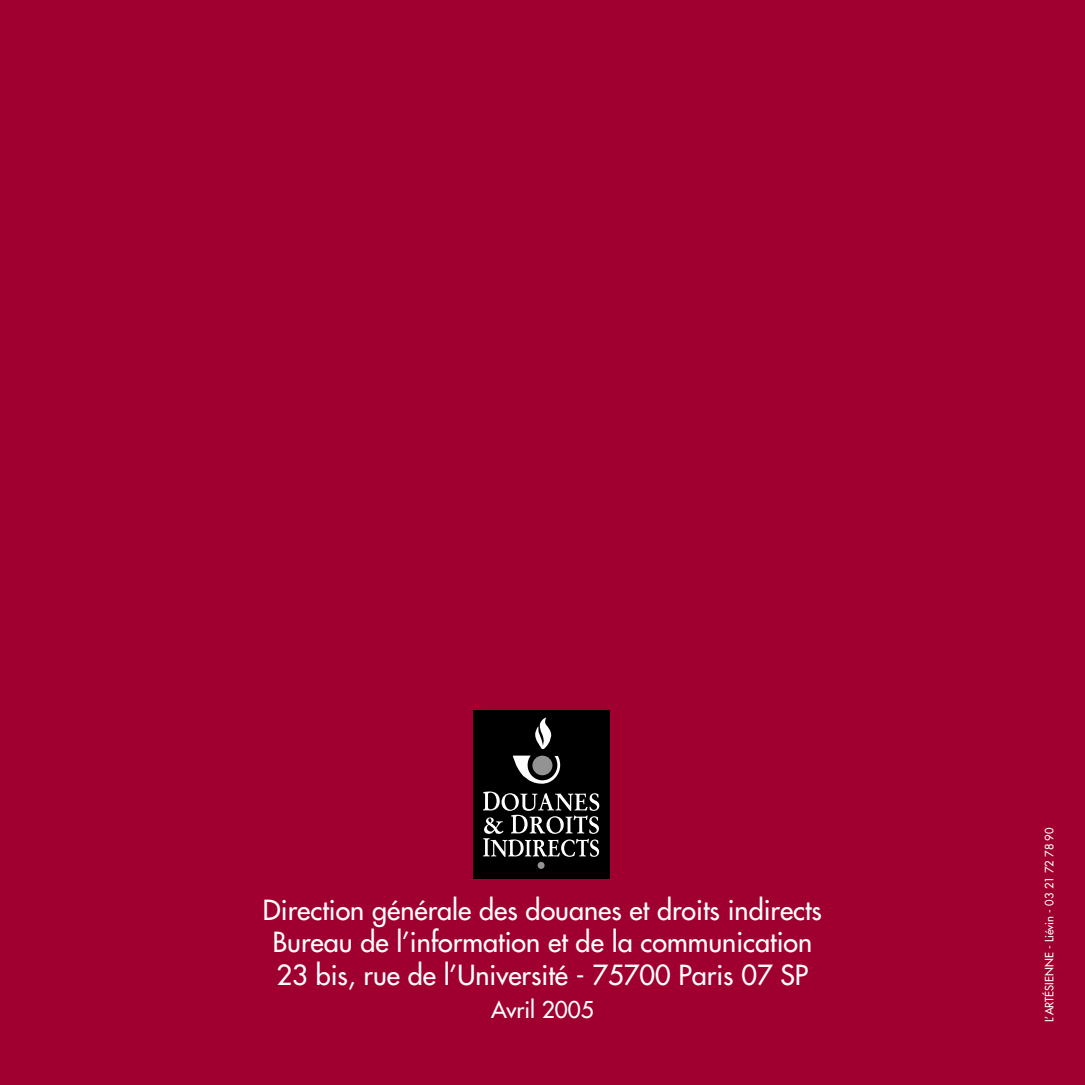
<style>
.page{position:relative;width:1085px;height:1085px;background:#fff}
.page>*{position:absolute;margin:0;border:0;box-sizing:border-box;transform-origin:0 0}
.t1{font:500 27px/32.4px "Futura Std";color:#fff;text-align:center}
.t2{font:500 22.5px "Futura Std";color:#fff}
.t3{font:500 11.25px "Futura Std";color:#fff}
</style>
<div class="page">
<div style="left:0;top:0;width:1084px;height:1084px;background:#a0002f"></div>
<div style="left:472px;top:710px;width:137px;height:169px;background:#000"></div>
<svg style="left:483px;top:791px;width:116px;height:65px"></svg>
<svg style="left:535px;top:717px;width:16px;height:32px"></svg>
<svg style="left:512px;top:755px;width:48px;height:28px"></svg>
<svg style="left:537px;top:861px;width:7px;height:7px"></svg>
<div style="left:532px;top:755px;width:20px;height:20px;background:#939393;border-radius:50%"></div>
<p class="t1" style="left:263px;top:893px;width:560px">Direction générale des douanes et droits indirects<br>Bureau de l’information et de la communication<br>23 bis, rue de l’Université - 75700 Paris 07 SP</p>
<p class="t2" style="left:491px;top:995px;width:104px">Avril 2005</p>
<p class="t3" style="left:1042px;top:1021px;width:196px;rotate:-90deg">L’ARTÉSIENNE - Liévin - 03 21 72 78 90</p>
</div>
